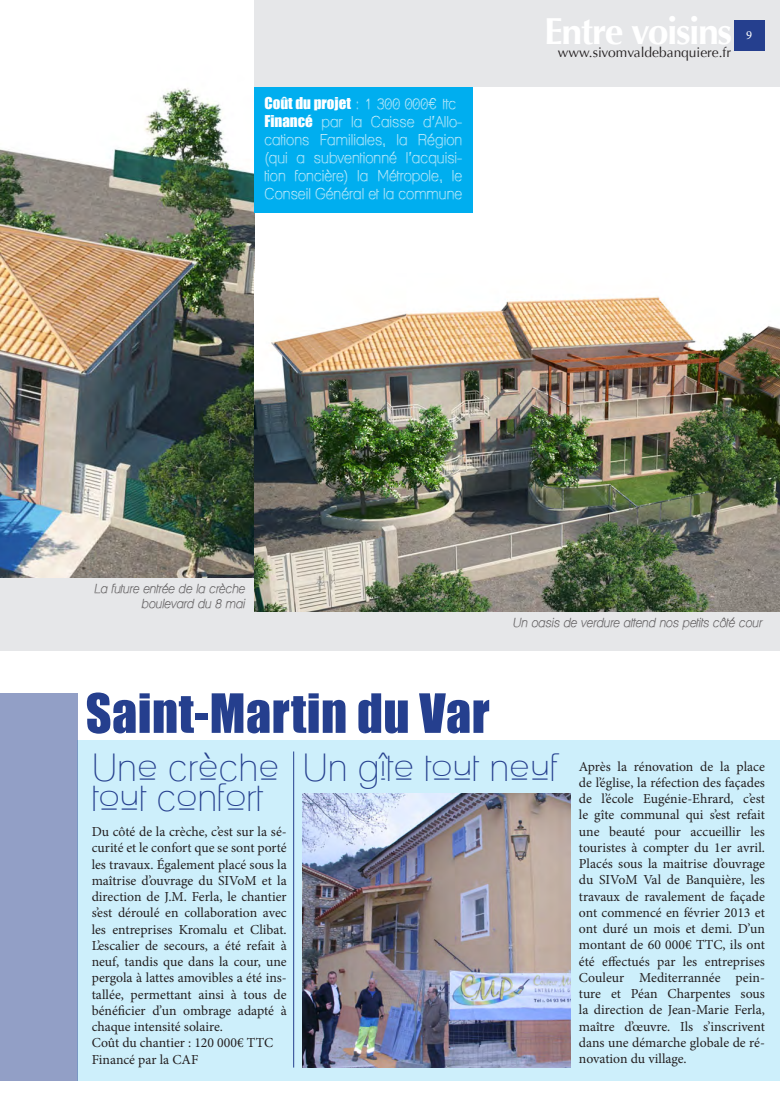
<style>
.page{position:relative;width:780px;height:1120px;background:#fff}
.page>*{position:absolute;margin:0;border:0;box-sizing:border-box;transform-origin:0 0}
.t1{font:50px "Impact";letter-spacing:.01em;color:#253f8e}
.t2{font:38.25px/30px "Lane Upper";color:#253f8e}
.t3{font:700 37.5px "Optima";letter-spacing:-.04em;color:#fff}
.t4{font:15px/18px "Lane Cane";color:#fff;text-align:justify}
.t5{font:15px "Impact";color:#fff}
.t6{font:13.75px/16.2px "Minion Pro";color:#231f20;text-align:justify}
.t7{font:13.75px "Optima";color:#231f20}
.t8{font:italic 12.5px "Lane Cane";color:#231f20}
.t9{font:12.5px "Minion Pro";color:#fff}
.s1{font-family:"Lane Cane"}
.s2{font-family:"Impact"}
</style>
<div class="page">
<div style="left:0;top:578px;width:780px;height:72px;background:#e6e7e9"></div>
<img style="left:0;top:88px;width:254px;height:490px">
<img style="left:254px;top:297px;width:526px;height:314px">
<div style="left:254px;top:87px;width:218px;height:126px;background:#00aeef"></div>
<div style="left:77px;top:740px;width:703px;height:340px;background:#cdeffb"></div>
<img style="left:302px;top:793px;width:268px;height:274px">
<div style="left:254px;top:0;width:526px;height:87px;background:#e6e7e9"></div>
<div style="left:0;top:693px;width:77px;height:387px;background:#929fc6"></div>
<div style="left:734px;top:20px;width:30px;height:30px;background:#253f8e"></div>
<hr style="left:293px;top:751px;width:1px;height:316px;background:#253f8e">
<p class="t5" style="left:264px;top:91px;width:193px">Coût du projet <span class="s1">: 1 300 000€ ttc</span></p>
<p class="t4" style="left:264px;top:112px;width:199px"><span class="s2">Financé</span> par la Caisse d’Allo&shy;cations Familiales, la Région (qui a subventionné l’acquisi&shy;tion foncière) la Métropole, le Conseil Général et la commune</p>
<p class="t3" style="left:544px;top:10px;width:189px">Entre voisins</p>
<p class="t7" style="left:557px;top:45px;width:175px">www.sivomvaldebanquiere.fr</p>
<p class="t9" style="left:746px;top:27px;width:7px">9</p>
<p class="t8" style="left:94px;top:581px;width:155px">La future entrée de la crèche</p>
<p class="t8" style="left:141px;top:596px;width:108px">boulevard du 8 mai</p>
<p class="t8" style="left:512px;top:615px;width:253px">Un oasis de verdure attend nos petits côté cour</p>
<p class="t1" style="left:86px;top:674px;width:405px">Saint-Martin du Var</p>
<p class="t2" style="left:92px;top:751px;width:189px">Une crèche tout confort</p>
<p class="t6" style="left:92px;top:823px;width:196px">Du côté de la crèche, c’est sur la sé&shy;curité et le confort que se sont porté les travaux. Également placé sous la maîtrise d’ouvrage du SIVoM et la direction de J.M. Ferla, le chantier s’est déroulé en collaboration avec les entreprises Kromalu et Clibat.<br>L’escalier de secours, a été refait à neuf, tandis que dans la cour, une pergola à lattes amovibles a été ins&shy;tallée, permettant ainsi à tous de bénéficier d’un ombrage adapté à chaque intensité solaire.</p>
<p class="t6" style="left:92px;top:1035px;width:183px">Coût du chantier : 120 000€ TTC</p>
<p class="t6" style="left:92px;top:1051px;width:108px">Financé par la CAF</p>
<p class="t2" style="left:302px;top:751px;width:257px">Un gîte tout neuf</p>
<p class="t6" style="left:579px;top:758px;width:187px">Après la rénovation de la place de l’église, la réfection des façades de l’école Eugénie-Ehrard, c’est le gîte communal qui s’est refait une beauté pour accueillir les touristes à compter du 1er avril.<br>Placés sous la maitrise d’ouvrage du SIVoM Val de Banquière, les travaux de ravalement de façade ont commencé en février 2013 et ont duré un mois et demi. D’un montant de 60 000€ TTC, ils ont été effectués par les entreprises Couleur Mediterrannée pein&shy;ture et Péan Charpentes sous</p>
<p class="t6" style="left:579px;top:1002px;width:187px">la direction de Jean-Marie Ferla, maître d’œuvre. Ils s’inscrivent dans une démarche globale de ré&shy;novation du village.</p>
</div>
